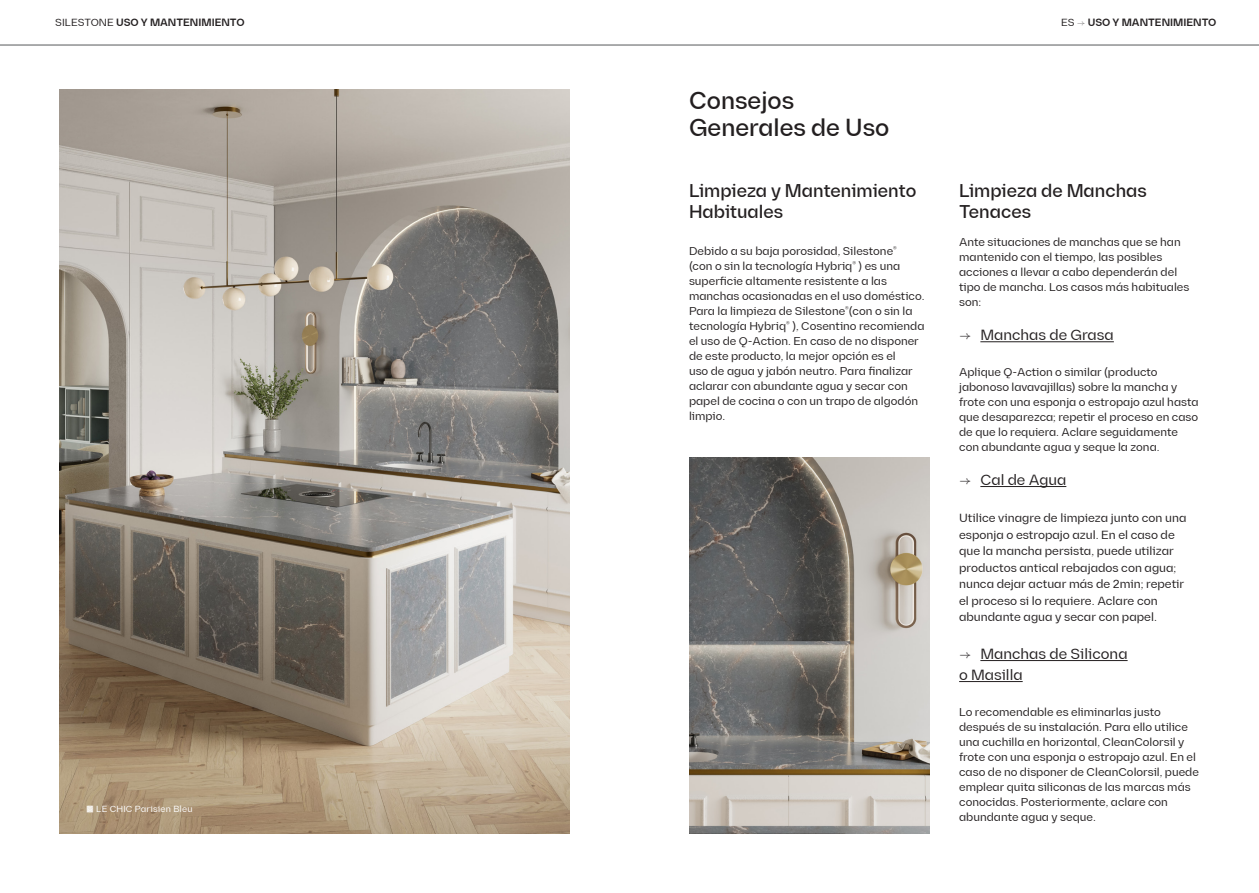
<style>
.page{position:relative;width:1259px;height:893px;background:#fff}
.page>*{position:absolute;margin:0;border:0;box-sizing:border-box;transform-origin:0 0}
.Interior_-_Título_Se{font:500 24px/27px "Diagramm";color:#231f20}
.Interior_-_Sub_-_Tít{font:500 18px/21px "Diagramm";color:#231f20}
.Texto_general_-_Prim{font:500 18px/21px "Diagramm";color:#231f20}
.t1{font:15px/21px "Diagramm";color:#231f20}
.t2{font:12px/16.5px "Diagramm";color:#231f20}
.Texto_general_-_Prim-2{font:11.55px/15px "Diagramm";color:#231f20}
.t3{font:600 10.5px "Diagramm";color:#231f20}
.Descriptivo_Portada{font:9px "Diagramm";letter-spacing:.02em;color:#fff}
.s1{font-weight:400}
.s2{font-weight:300}
</style>
<div class="page">
<hr style="left:0;top:45px;width:1259px;height:1px;background:#57585a">
<img style="left:60px;top:89px;width:510px;height:744px">
<hr style="left:980px;top:341px;width:134px;height:1px;background:#231f20">
<hr style="left:980px;top:486px;width:86px;height:1px;background:#231f20">
<hr style="left:980px;top:660px;width:147px;height:1px;background:#231f20">
<hr style="left:959px;top:681px;width:63px;height:1px;background:#231f20">
<img style="left:689px;top:457px;width:240px;height:376px">
<p class="t3" style="left:55px;top:16px;width:191px"><span class="s1">SILESTONE</span> USO Y MANTENIMIENTO</p>
<p class="t3" style="left:1061px;top:16px;width:157px"><span class="s1">ES</span> <span class="s2">→</span> USO Y MANTENIMIENTO</p>
<p class="Descriptivo_Portada" style="left:86px;top:804px;width:108px">→ LE CHIC Parisien Bleu</p>
<p class="Interior_-_Título_Se" style="left:689px;top:88px;width:202px">Consejos<br>Generales de Uso</p>
<p class="Interior_-_Sub_-_Tít" style="left:689px;top:181px;width:229px">Limpieza y Mantenimiento<br>Habituales</p>
<p class="Texto_general_-_Prim-2" style="left:689px;top:243px;width:237px">Debido a su baja porosidad, Silestone<sup>®<br></sup>(con o sin la tecnología Hybriq<sup>®</sup> ) es una superficie altamente resistente a las manchas ocasionadas en el uso doméstico.<br>Para la limpieza de Silestone<sup>®</sup>(con o sin la tecnología Hybriq<sup>®</sup> ), Cosentino recomienda el uso de Q-Action. En caso de no disponer de este producto, la mejor opción es el<br>uso de agua y jabón neutro. Para finalizar aclarar con abundante agua y secar con papel de cocina o con un trapo de algodón limpio.</p>
<p class="Texto_general_-_Prim" style="left:959px;top:181px;width:189px">Limpieza de Manchas<br>Tenaces</p>
<p class="Texto_general_-_Prim-2" style="left:959px;top:234px;width:232px">Ante situaciones de manchas que se han mantenido con el tiempo, las posibles acciones a llevar a cabo dependerán del tipo de mancha. Los casos más habituales son:</p>
<p class="t1" style="left:959px;top:324px;width:156px"><span class="s2">→</span> Manchas de Grasa</p>
<p class="Texto_general_-_Prim-2" style="left:959px;top:364px;width:241px">Aplique Q-Action o similar (producto jabonoso lavavajillas) sobre la mancha y frote con una esponja o estropajo azul hasta que desaparezca; repetir el proceso en caso de que lo requiera. Aclare seguidamente con abundante agua y seque la zona.</p>
<p class="t1" style="left:959px;top:469px;width:109px"><span class="s2">→</span> Cal de Agua</p>
<p class="t2" style="left:959px;top:510px;width:229px">Utilice vinagre de limpieza junto con una esponja o estropajo azul. En el caso de que la mancha persista, puede utilizar productos antical rebajados con agua; nunca dejar actuar más de 2min; repetir el proceso si lo requiere. Aclare con abundante agua y secar con papel.</p>
<p class="t1" style="left:959px;top:643px;width:170px"><span class="s2">→</span> Manchas de Silicona o Masilla</p>
<p class="Texto_general_-_Prim-2" style="left:959px;top:704px;width:241px">Lo recomendable es eliminarlas justo después de su instalación. Para ello utilice una cuchilla en horizontal, CleanColorsil y frote con una esponja o estropajo azul. En el caso de no disponer de CleanColorsil, puede emplear quita siliconas de las marcas más conocidas. Posteriormente, aclare con abundante agua y seque.</p>
</div>
